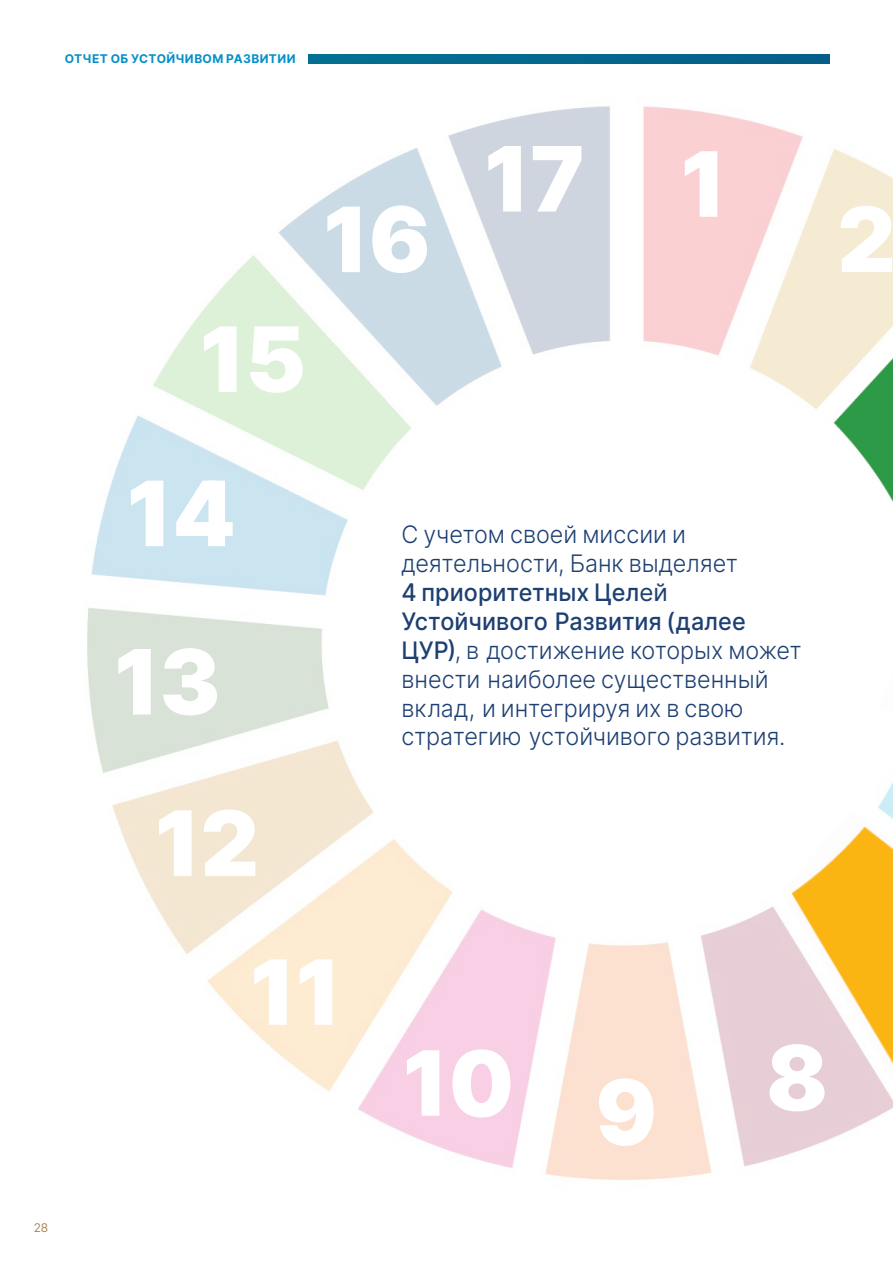
<style>
.page{position:relative;width:893px;height:1263px;background:#fff}
.page>*{position:absolute;margin:0;border:0;box-sizing:border-box;transform-origin:0 0}
.t1{font:900 90.15px "Inter";color:#fff}
.t2{font:300 24px/29px "Inter";letter-spacing:-.005em;color:#1d3f72}
.t3{font:700 12px "Inter";letter-spacing:.03em;color:#058fc8}
.t4{font:12px "Inter";color:#b1855b}
.s1{font-weight:500}
.s2{font-weight:400}
</style>
<div class="page">
<div style="left:309px;top:54px;width:520px;height:9px;background:#05688e"></div>
<img style="left:87px;top:106px;width:806px;height:1075px">
<img style="left:781px;top:810px;width:112px;height:272px">
<img style="left:805px;top:333px;width:88px;height:189px">
<img style="left:881px;top:514px;width:12px;height:105px">
<img style="left:878px;top:674px;width:15px;height:39px">
<p class="t3" style="left:65px;top:50px;width:232px">ОТЧЕТ ОБ УСТОЙЧИВОМ РАЗВИТИИ</p>
<h1 class="t1" style="left:200px;top:294px;width:107px">15</h1>
<h1 class="t1" style="left:323px;top:174px;width:109px">16</h1>
<h1 class="t1" style="left:484px;top:113px;width:102px">17</h1>
<h1 class="t1" style="left:681px;top:118px;width:47px">1</h1>
<h1 class="t1" style="left:837px;top:174px;width:60px">2</h1>
<p class="t4" style="left:34px;top:1219px;width:16px">28</p>
<h1 class="t1" style="left:127px;top:448px;width:110px">14</h1>
<h1 class="t1" style="left:114px;top:616px;width:108px">13</h1>
<h1 class="t1" style="left:155px;top:777px;width:105px">12</h1>
<h1 class="t1" style="left:250px;top:926px;width:93px">11</h1>
<p class="t2" style="left:401px;top:519px;width:402px">С учетом своей миссии и деятельности, Банк выделяет<br><span class="s1">4 приоритетных Цел</span><span class="s2">ей<br></span><span class="s1">Устойчивого Развития (далее<br>ЦУР)</span>, в достижение которых может внести наиболее существенный вклад, и интегрируя их в свою стратегию устойчивого развития.</p>
<h1 class="t1" style="left:403px;top:1017px;width:256px">10 9</h1>
<h1 class="t1" style="left:766px;top:1012px;width:64px">8</h1>
</div>
